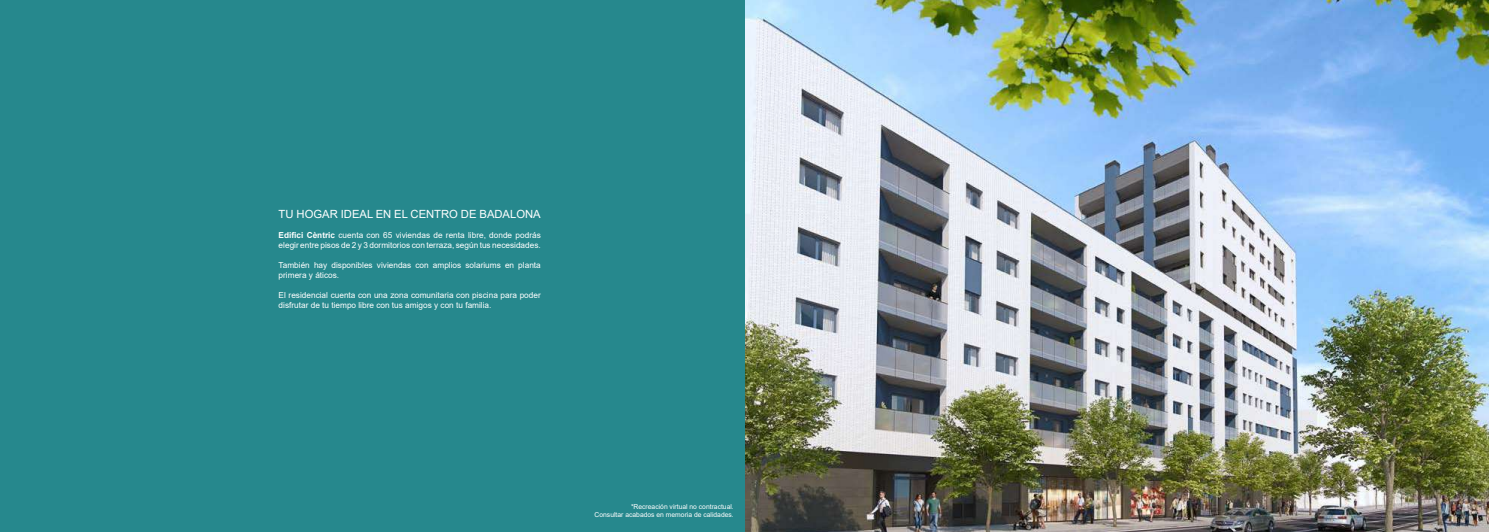
<style>
.page{position:relative;width:1489px;height:532px;background:#fff}
.page>*{position:absolute;margin:0;border:0;box-sizing:border-box;transform-origin:0 0}
.t1{font:11.25px "Arial";color:#fff}
.t2{font:8.25px/9.9px "Arial";color:#fff}
.t3{font:6.75px/8.1px "Arial";color:#fff;text-align:right}
.s1{font-weight:700}
</style>
<div class="page">
<img style="left:744px;top:0;width:744px;height:531px">
<div style="left:0;top:0;width:744px;height:531px;background:#26888d"></div>
<h1 class="t1" style="left:279px;top:206px;width:264px">TU HOGAR IDEAL EN EL CENTRO DE BADALONA</h1>
<p class="t2" style="left:279px;top:230px;width:264px"><span class="s1">Edifici Cèntric</span> cuenta con 65 viviendas de renta libre, donde podrás elegir entre pisos de 2 y 3 dormitorios con terraza, según tus necesidades.</p>
<p class="t2" style="left:279px;top:260px;width:264px">También hay disponibles viviendas con amplios solariums en planta primera y áticos.</p>
<p class="t2" style="left:279px;top:289px;width:264px">El residencial cuenta con una zona comunitaria con piscina para poder disfrutar de tu tiempo libre con tus amigos y con tu familia.</p>
<p class="t3" style="left:594px;top:502px;width:141px">*Recreación virtual no contractual.<br>Consultar acabados en memoria de calidades.</p>
</div>
